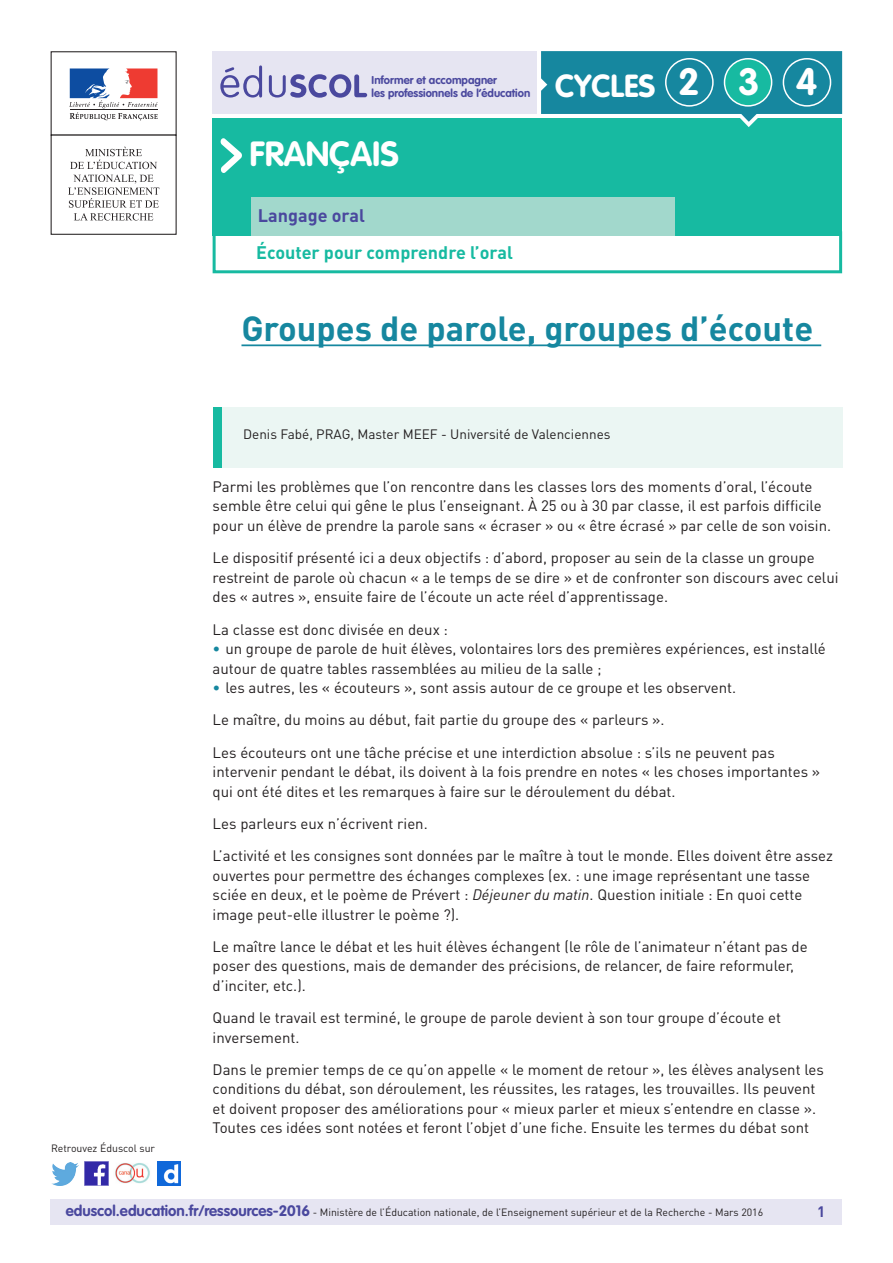
<style>
.page{position:relative;width:893px;height:1263px;background:#fff}
.page>*{position:absolute;margin:0;border:0;box-sizing:border-box;transform-origin:0 0}
.t1{font:700 37.5px "VAG Rounded Std";color:#fff}
._02_Sous-titre{font:700 34.5px "DIN Pro";color:#16879f}
._01_Nom_de_la_discip{font:700 34.5px "VAG Rounded Std";color:#fff}
.t2{font:700 31.5px "VAG Rounded Std";color:#fff}
._03_Sous-catégorie-r{font:700 18px "DIN Pro";color:#17baa1}
.t3{font:700 18px "DIN Pro";color:#4a489e}
._06_Texte_courant{font:15px/19.5px "DIN Pro";color:#231f20}
._08_Liste_à_puces_ni{font:15px/19.5px "DIN Pro";color:#231f20}
.t4{font:700 15px "DIN Pro";color:#4a489e}
._01_Texte_info_conte{font:13.5px "DIN Pro";color:#231f20}
.t5{font:700 11.25px/13.5px "VAG Rounded Std";color:#4a489e}
.t6{font:10.5px "DIN Pro";color:#231f20}
.s1{color:#16879f}
.s2{font-style:italic}
.s3{font-family:"VAG Rounded Std";font-weight:700;font-size:15px;color:#4a489e}
</style>
<div class="page">
<div style="left:213px;top:231px;width:629px;height:42px;border:3px solid #17baa1"></div>
<div style="left:213px;top:118px;width:629px;height:118px;background:#17baa1"></div>
<div style="left:251px;top:197px;width:424px;height:39px;background:#a2d8cc"></div>
<svg style="left:220px;top:138px;width:22px;height:35px"></svg>
<div style="left:213px;top:51px;width:324px;height:63px;background:#e6e5f2"></div>
<svg style="left:220px;top:65px;width:147px;height:33px"></svg>
<div style="left:51px;top:51px;width:126px;height:85px;border:1px solid #231f20"></div>
<svg style="left:69px;top:68px;width:89px;height:52px"></svg>
<hr style="left:70px;top:109px;width:87px;height:1px;background:#231f20">
<svg style="left:70px;top:147px;width:87px;height:22px"></svg>
<svg style="left:68px;top:175px;width:91px;height:46px"></svg>
<svg style="left:541px;top:51px;width:301px;height:76px"></svg>
<div style="left:665px;top:58px;width:49px;height:49px;border:2px solid #fff;border-radius:50%"></div>
<div style="left:724px;top:59px;width:48px;height:47px;background:#17baa1;border-radius:50%"></div>
<div style="left:724px;top:58px;width:48px;height:49px;border:2px solid #fff;border-radius:50%"></div>
<div style="left:783px;top:58px;width:48px;height:49px;border:2px solid #fff;border-radius:50%"></div>
<div style="left:50px;top:1199px;width:791px;height:26px;background:#e6e5f2"></div>
<img style="left:85px;top:1162px;width:23px;height:23px">
<img style="left:51px;top:1163px;width:28px;height:22px">
<img style="left:158px;top:1162px;width:22px;height:23px">
<img style="left:115px;top:1163px;width:35px;height:21px">
<hr style="left:241px;top:344px;width:580px;height:2px;background:#16879f">
<div style="left:213px;top:407px;width:630px;height:61px;background:#ebf6f3"></div>
<div style="left:213px;top:407px;width:9px;height:61px;background:#17baa1"></div>
<p class="t5" style="left:372px;top:74px;width:160px">Informer et accompagner<br>les professionnels de l’éducation</p>
<p class="t2" style="left:555px;top:67px;width:102px">CYCLES</p>
<p class="t1" style="left:678px;top:60px;width:23px">2</p>
<p class="t1" style="left:738px;top:60px;width:23px">3</p>
<p class="t1" style="left:796px;top:60px;width:23px">4</p>
<p class="_01_Nom_de_la_discip" style="left:249px;top:133px;width:151px">FRANÇAIS</p>
<p class="t3" style="left:258px;top:204px;width:109px">Langage oral</p>
<p class="_03_Sous-catégorie-r" style="left:256px;top:240px;width:258px">Écouter pour comprendre l’oral</p>
<p class="_02_Sous-titre" style="left:241px;top:305px;width:573px">Groupes de parole, groupes d’écoute</p>
<p class="_01_Texte_info_conte" style="left:243px;top:425px;width:369px">Denis Fabé, PRAG, Master MEEF - Université de Valenciennes</p>
<p class="t6" style="left:51px;top:1141px;width:106px">Retrouvez Éduscol sur</p>
<p class="_06_Texte_courant" style="left:213px;top:476px;width:620px">Parmi les problèmes que l’on rencontre dans les classes lors des moments d’oral, l’écoute semble être celui qui gêne le plus l’enseignant. À 25 ou à 30 par classe, il est parfois difficile pour un élève de prendre la parole sans « écraser » ou « être écrasé » par celle de son voisin.</p>
<p class="_06_Texte_courant" style="left:213px;top:548px;width:627px">Le dispositif présenté ici a deux objectifs : d’abord, proposer au sein de la classe un groupe restreint de parole où chacun « a le temps de se dire » et de confronter son discours avec celui des « autres », ensuite faire de l’écoute un acte réel d’apprentissage.</p>
<p class="_06_Texte_courant" style="left:213px;top:619px;width:237px">La classe est donc divisée en deux :</p>
<p class="_08_Liste_à_puces_ni" style="left:213px;top:638px;width:615px"><span class="s1">•</span> un groupe de parole de huit élèves, volontaires lors des premières expériences, est installé autour de quatre tables rassemblées au milieu de la salle ;</p>
<p class="_08_Liste_à_puces_ni" style="left:213px;top:677px;width:525px"><span class="s1">•</span> les autres, les « écouteurs », sont assis autour de ce groupe et les observent.</p>
<p class="_06_Texte_courant" style="left:213px;top:710px;width:453px">Le maître, du moins au début, fait partie du groupe des « parleurs ».</p>
<p class="_06_Texte_courant" style="left:213px;top:742px;width:609px">Les écouteurs ont une tâche précise et une interdiction absolue : s’ils ne peuvent pas intervenir pendant le débat, ils doivent à la fois prendre en notes « les choses importantes » qui ont été dites et les remarques à faire sur le déroulement du débat.</p>
<p class="_06_Texte_courant" style="left:213px;top:813px;width:217px">Les parleurs eux n’écrivent rien.</p>
<p class="_06_Texte_courant" style="left:213px;top:845px;width:622px">L’activité et les consignes sont données par le maître à tout le monde. Elles doivent être assez ouvertes pour permettre des échanges complexes (ex. : une image représentant une tasse sciée en deux, et le poème de Prévert : <span class="s2">Déjeuner du matin</span>. Question initiale : En quoi cette image peut-elle illustrer le poème ?).</p>
<p class="_06_Texte_courant" style="left:213px;top:936px;width:597px">Le maître lance le débat et les huit élèves échangent (le rôle de l’animateur n’étant pas de poser des questions, mais de demander des précisions, de relancer, de faire reformuler, d’inciter, etc.).</p>
<p class="_06_Texte_courant" style="left:213px;top:1008px;width:570px">Quand le travail est terminé, le groupe de parole devient à son tour groupe d’écoute et inversement.</p>
<p class="_06_Texte_courant" style="left:213px;top:1059px;width:613px">Dans le premier temps de ce qu’on appelle « le moment de retour », les élèves analysent les conditions du débat, son déroulement, les réussites, les ratages, les trouvailles. Ils peuvent et doivent proposer des améliorations pour « mieux parler et mieux s’entendre en classe ».<br>Toutes ces idées sont notées et feront l’objet d’une fiche. Ensuite les termes du débat sont</p>
<p class="t6" style="left:66px;top:1205px;width:699px"><span class="s3">eduscol.education.fr/ressources-2016</span> - Ministère de l’Éducation nationale, de l’Enseignement supérieur et de la Recherche - Mars 2016</p>
<p class="t4" style="left:817px;top:1201px;width:10px">1</p>
</div>
